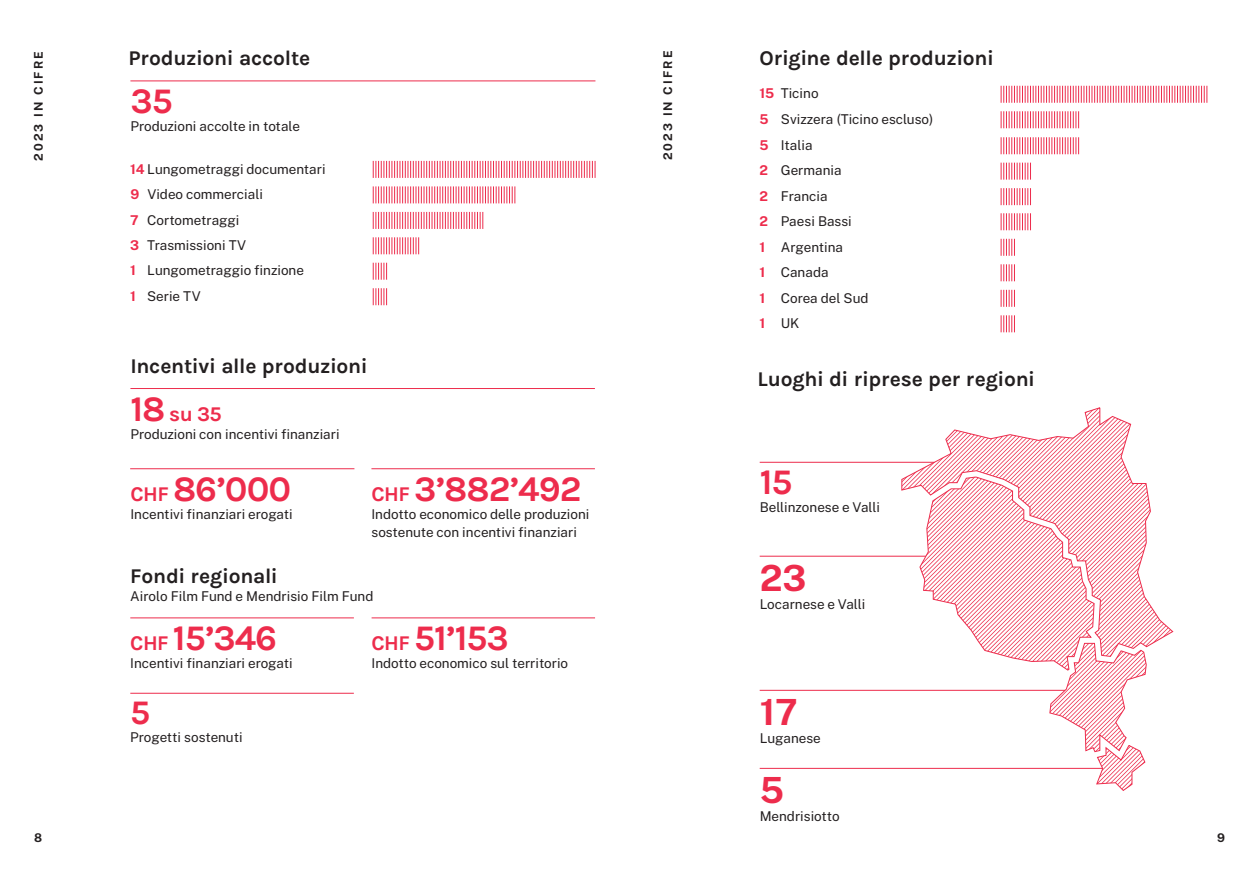
<style>
.page{position:relative;width:1259px;height:893px;background:#fff}
.page>*{position:absolute;margin:0;border:0;box-sizing:border-box;transform-origin:0 0}
.t1{font:700 36px "Karla";letter-spacing:-.03em;color:#ed2c4c}
.t2{font:700 36px "Public Sans";color:#ed2c4c}
.t3{font:700 34.5px "Karla";color:#ed2c4c}
.t4{font:700 21px "Karla";letter-spacing:-.01em;color:#231f20}
.t5{font:700 21px "Karla";color:#ed2c4c}
.t6{font:13.5px/25.5px "Public Sans";color:#231f20}
.t7{font:700 12px "Public Sans";letter-spacing:.175em;color:#231f20}
.s1{font-weight:700;color:#ed2c4c}
.s2{font-size:36px}
.s3{font-size:21px}
</style>
<div class="page">
<hr style="left:130px;top:81px;width:465px;height:1px;background:#ed2c4c">
<hr style="left:130px;top:388px;width:465px;height:1px;background:#ed2c4c">
<hr style="left:130px;top:468px;width:224px;height:1px;background:#ed2c4c">
<hr style="left:371px;top:468px;width:224px;height:1px;background:#ed2c4c">
<hr style="left:130px;top:693px;width:224px;height:1px;background:#ed2c4c">
<hr style="left:130px;top:617px;width:224px;height:1px;background:#ed2c4c">
<hr style="left:371px;top:617px;width:224px;height:1px;background:#ed2c4c">
<svg style="left:373px;top:186px;width:142px;height:17px"></svg>
<svg style="left:373px;top:161px;width:222px;height:17px"></svg>
<svg style="left:373px;top:212px;width:110px;height:17px"></svg>
<svg style="left:373px;top:263px;width:14px;height:17px"></svg>
<svg style="left:373px;top:237px;width:46px;height:17px"></svg>
<svg style="left:373px;top:288px;width:14px;height:17px"></svg>
<hr style="left:759px;top:556px;width:167px;height:1px;background:#ed2c4c">
<hr style="left:759px;top:690px;width:306px;height:1px;background:#ed2c4c">
<hr style="left:759px;top:768px;width:343px;height:1px;background:#ed2c4c">
<hr style="left:759px;top:462px;width:175px;height:1px;background:#ed2c4c">
<svg style="left:901px;top:407px;width:273px;height:240px"></svg>
<svg style="left:919px;top:476px;width:228px;height:315px"></svg>
<svg style="left:1000px;top:86px;width:207px;height:17px"></svg>
<svg style="left:1000px;top:163px;width:31px;height:17px"></svg>
<svg style="left:1000px;top:111px;width:79px;height:17px"></svg>
<svg style="left:1000px;top:137px;width:79px;height:17px"></svg>
<svg style="left:1000px;top:188px;width:31px;height:17px"></svg>
<svg style="left:1000px;top:213px;width:31px;height:17px"></svg>
<svg style="left:1000px;top:239px;width:15px;height:17px"></svg>
<svg style="left:1000px;top:264px;width:15px;height:17px"></svg>
<svg style="left:1000px;top:290px;width:15px;height:17px"></svg>
<svg style="left:1000px;top:315px;width:15px;height:17px"></svg>
<p class="t7" style="left:30px;top:161px;width:111px;rotate:-90deg">2023 IN CIFRE</p>
<p class="t4" style="left:129px;top:46px;width:183px">Produzioni accolte</p>
<p class="t1" style="left:130px;top:80px;width:44px">35</p>
<p class="t6" style="left:130px;top:113px;width:171px">Produzioni accolte in totale</p>
<p class="t6" style="left:130px;top:155px;width:197px"><span class="s1">14</span> Lungometraggi documentari</p>
<p class="t6" style="left:130px;top:181px;width:134px"><span class="s1">9</span> Video commerciali<br><span class="s1">7</span> Cortometraggi</p>
<p class="t6" style="left:130px;top:232px;width:117px"><span class="s1">3</span> Trasmissioni TV</p>
<p class="t6" style="left:130px;top:257px;width:175px"><span class="s1">1</span> Lungometraggio finzione<br><span class="s1">1</span> Serie TV</p>
<p class="t4" style="left:130px;top:354px;width:239px">Incentivi alle produzioni</p>
<p class="t5" style="left:130px;top:401px;width:93px"><span class="s2">18</span> su 35</p>
<p class="t6" style="left:130px;top:420px;width:211px">Produzioni con incentivi finanziari</p>
<p class="t1" style="left:130px;top:469px;width:162px"><span class="s3">CHF</span> 86’000</p>
<p class="t6" style="left:130px;top:501px;width:164px">Incentivi finanziari erogati</p>
<p class="t1" style="left:371px;top:469px;width:211px"><span class="s3">CHF</span> 3’882’492</p>
<p class="t6" style="left:371px;top:505px;width:219px;line-height:18px">Indotto economico delle produzioni sostenute con incentivi finanziari</p>
<p class="t4" style="left:130px;top:564px;width:149px">Fondi regionali</p>
<p class="t6" style="left:130px;top:582px;width:245px">Airolo Film Fund e Mendrisio Film Fund</p>
<p class="t1" style="left:130px;top:617px;width:148px"><span class="s3">CHF</span> 15’346</p>
<p class="t6" style="left:130px;top:649px;width:164px">Incentivi finanziari erogati</p>
<p class="t1" style="left:371px;top:617px;width:139px"><span class="s3">CHF</span> 51’153</p>
<p class="t6" style="left:371px;top:649px;width:198px">Indotto economico sul territorio</p>
<p class="t3" style="left:130px;top:693px;width:22px">5</p>
<p class="t6" style="left:130px;top:724px;width:114px">Progetti sostenuti</p>
<p class="t7" style="left:659px;top:160px;width:111px;rotate:-90deg">2023 IN CIFRE</p>
<p class="t4" style="left:759px;top:46px;width:236px">Origine delle produzioni</p>
<p class="t6" style="left:759px;top:80px;width:61px"><span class="s1">15</span> Ticino</p>
<p class="t6" style="left:759px;top:105px;width:175px"><span class="s1">5</span> Svizzera (Ticino escluso)</p>
<p class="t6" style="left:759px;top:132px;width:84px"><span class="s1">5</span> Italia<br><span class="s1">2</span> Germania</p>
<p class="t6" style="left:759px;top:182px;width:94px"><span class="s1">2</span> Francia<br><span class="s1">2</span> Paesi Bassi<br><span class="s1">1</span> Argentina</p>
<p class="t6" style="left:759px;top:284px;width:110px"><span class="s1">1</span> Corea del Sud</p>
<p class="t6" style="left:759px;top:259px;width:71px"><span class="s1">1</span> Canada</p>
<p class="t6" style="left:759px;top:310px;width:41px"><span class="s1">1</span> UK</p>
<p class="t4" style="left:757px;top:367px;width:279px">Luoghi di riprese per regioni</p>
<p class="t1" style="left:759px;top:461px;width:34px">15</p>
<p class="t6" style="left:759px;top:494px;width:122px">Bellinzonese e Valli</p>
<p class="t2" style="left:759px;top:552px;width:48px">23</p>
<p class="t6" style="left:759px;top:591px;width:107px">Locarnese e Valli</p>
<p class="t2" style="left:759px;top:686px;width:39px">17</p>
<p class="t6" style="left:759px;top:724px;width:63px">Luganese</p>
<p class="t2" style="left:759px;top:764px;width:26px">5</p>
<p class="t6" style="left:759px;top:803px;width:81px">Mendrisiotto</p>
<p class="t7" style="left:34px;top:829px;width:10px">8</p>
<p class="t7" style="left:1217px;top:829px;width:9px">9</p>
</div>
